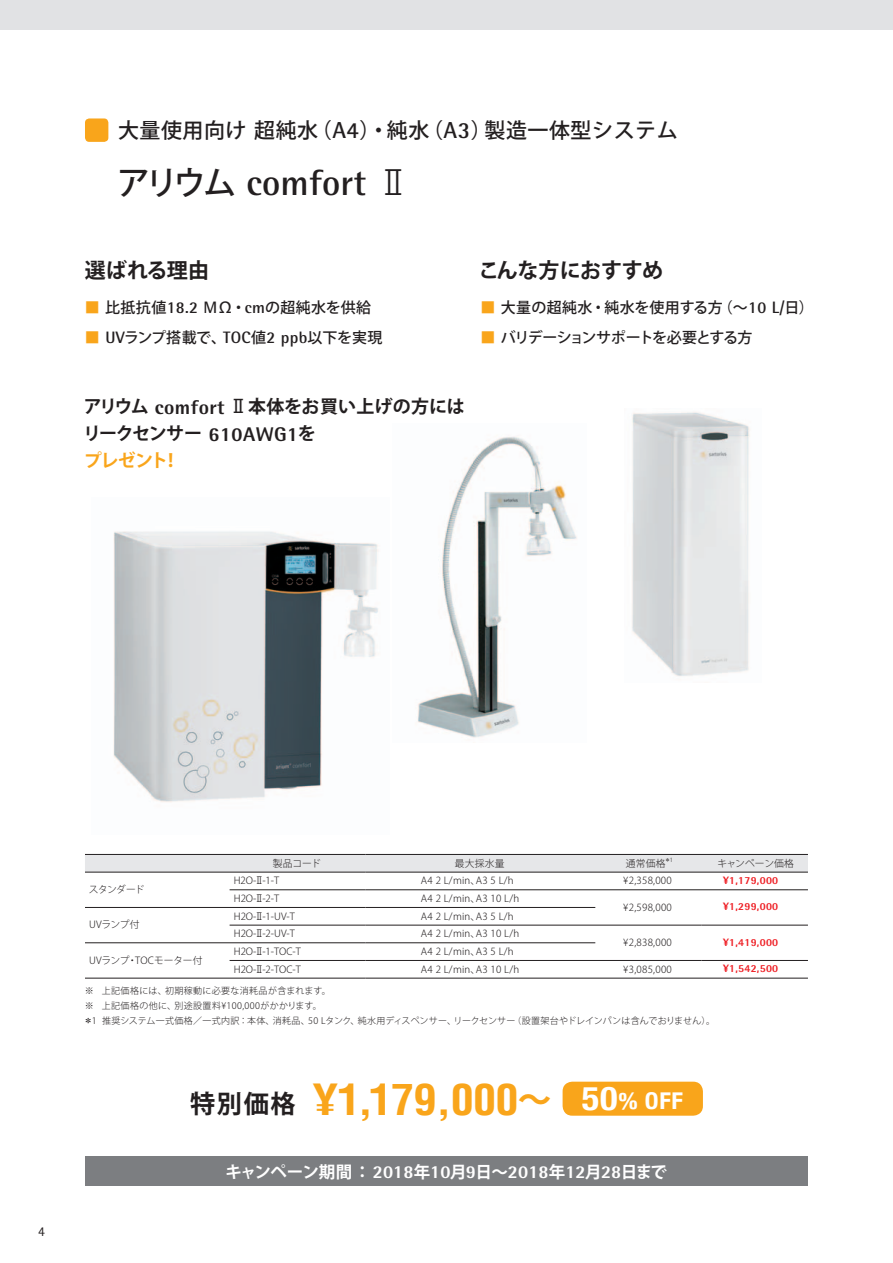
<style>
.page{position:relative;width:893px;height:1263px;background:#fff}
.page>*{position:absolute;margin:0;border:0;box-sizing:border-box;transform-origin:0 0}
.t1{font:700 condensed 42px "Helvetica";letter-spacing:-.015em;color:#f9a51b;scale:1.1 1}
.t2{font:700 36.45px "Sartorius Rotis Sans 2013";letter-spacing:.005em;color:#231f20}
.t3{font:21px "Koz Go Pro Medium 90 msp RKSJ H";letter-spacing:.025em;color:#231f20}
.t4{font:21px "Koz Go Pro Bold 90 msp RKSJ H";letter-spacing:-.025em;color:#231f20}
.t5{font:18px/27px "Koz Go Pro Bold 90 msp RKSJ H";letter-spacing:-.03em;color:#231f20}
.t6{font:16.5px "Koz Go Pro Bold 90 msp RKSJ H";letter-spacing:-.055em;color:#fff}
.t7{font:15px "Koz Go Pro Medium 90 msp RKSJ H";letter-spacing:.015em;color:#231f20}
.t8{font:15px "Koz Go Pro Medium 90 msp RKSJ H";letter-spacing:-.015em;color:#231f20}
.t9{font:15px "Koz Go Pro Medium 90 msp RKSJ H";letter-spacing:.025em;color:#231f20}
.t10{font:15px "Koz Go Pro Medium 90 msp RKSJ H";letter-spacing:-.075em;color:#231f20}
.t11{font:13.5px "Sartorius Rotis Sans 2013";color:#231f20}
.t12{font:800 10.8px "Sartorius Rotis Sans 2013";letter-spacing:.025em;color:#ee1d23}
.t13{font:9.75px "Koz Go Pro Light 90 msp RKSJ H";letter-spacing:.025em;color:#231f20}
.t14{font:9.75px "Koz Go Pro Light 90 msp RKSJ H";letter-spacing:.005em;color:#231f20}
.t15{font:9px/15px "Koz Go Pro Light 90 msp RKSJ H";letter-spacing:.04em;color:#231f20}
.t16{font:5.7px "UD Shin Go Pro Light 90 msp RKSJ H";color:#231f20}
.s1{font-family:"Sartorius Rotis Sans 2013";font-weight:700;font-size:23.1px}
.s2{font-family:"Koz Go Pro Medium 90 msp RKSJ H";font-weight:400;font-size:33px}
.s3{font-family:"UD Shin Go Pro Light 90 msp RKSJ H";font-weight:400;font-size:33px}
.s4{color:#f9a51b}
.s5{font-family:"Sartorius Rotis Sans 2013";font-weight:700;font-size:16.5px}
.s6{font-family:"Sartorius Rotis Sans 2013";font-weight:800;font-size:19.8px}
.s7{font-family:"UD Shin Go Pro Regular 90 msp RKSJ H"}
.s8{font-family:"Koz Go Pro Light 90 msp RKSJ H"}
.s9{font-family:"UD Shin Go Pro Light 90 msp RKSJ H"}
.s10{font-family:"Koz Go Pro Bold 90 msp RKSJ H";font-weight:400;font-stretch:normal;font-size:25.2px;color:#231f20}
.s11{font-family:"Koz Go Pro Bold 90 msp RKSJ H";font-weight:400;font-stretch:normal;font-size:33.6px}
.s12{font-family:"Helvetica Neue";font-size:33px;color:#fff}
.s13{font-family:"Helvetica Neue";font-size:23.1px;color:#fff}
.s14{font-family:"Sartorius Rotis Sans 2013";font-weight:800;font-size:18.15px}
</style>
<div class="page">
<img style="left:113px;top:531px;width:265px;height:271px">
<img style="left:417px;top:436px;width:160px;height:302px">
<img style="left:632px;top:412px;width:118px;height:264px">
<div style="left:85px;top:855px;width:723px;height:17px;background:#e6e7e9"></div>
<hr style="left:230px;top:890px;width:136px;height:1px;background:#231f20">
<hr style="left:366px;top:890px;width:442px;height:1px;background:#231f20">
<hr style="left:702px;top:925px;width:106px;height:1px;background:#231f20">
<hr style="left:702px;top:960px;width:106px;height:1px;background:#231f20">
<hr style="left:85px;top:907px;width:281px;height:1px;background:#231f20">
<hr style="left:366px;top:907px;width:229px;height:1px;background:#231f20">
<hr style="left:230px;top:925px;width:136px;height:1px;background:#231f20">
<hr style="left:366px;top:925px;width:336px;height:1px;background:#231f20">
<hr style="left:85px;top:943px;width:281px;height:1px;background:#231f20">
<hr style="left:366px;top:943px;width:229px;height:1px;background:#231f20">
<hr style="left:230px;top:960px;width:136px;height:1px;background:#231f20">
<hr style="left:366px;top:960px;width:336px;height:1px;background:#231f20">
<hr style="left:85px;top:978px;width:281px;height:1px;background:#231f20">
<hr style="left:366px;top:978px;width:442px;height:1px;background:#231f20">
<hr style="left:85px;top:854px;width:281px;height:1px;background:#231f20">
<hr style="left:366px;top:854px;width:442px;height:1px;background:#231f20">
<hr style="left:85px;top:872px;width:281px;height:1px;background:#231f20">
<hr style="left:366px;top:872px;width:442px;height:1px;background:#231f20">
<div style="left:85px;top:118px;width:23px;height:24px;background:#f9a51b;border-radius:4px"></div>
<div style="left:562px;top:1082px;width:141px;height:34px;background:#f9a51b;border-radius:10px"></div>
<div style="left:85px;top:1157px;width:723px;height:29px;background:#7c7e81"></div>
<div style="left:0;top:0;width:893px;height:30px;background:#e1e2e4"></div>
<h3 class="t3" style="left:118px;top:122px;width:561px">大量使用向け超純水（<span class="s1">A4</span>）・純水（<span class="s1">A3</span>）製造一体型システム</h3>
<h2 class="t2" style="left:117px;top:169px;width:294px"><span class="s2">アリウム</span> comfort <span class="s3">Ⅱ</span></h2>
<h3 class="t4" style="left:85px;top:262px;width:126px">選ばれる理由</h3>
<h3 class="t9" style="left:85px;top:302px;width:288px"><span class="s4">■</span> 比抵抗値<span class="s5">18.2 M</span>Ω・<span class="s5">cm</span>の超純水を供給</h3>
<h3 class="t8" style="left:85px;top:331px;width:299px"><span class="s4">■</span> <span class="s5">UV</span>ランプ搭載で、<span class="s5">TOC</span>値<span class="s5">2 ppb</span>以下を実現</h3>
<h3 class="t4" style="left:479px;top:262px;width:186px">こんな方におすすめ</h3>
<h3 class="t7" style="left:480px;top:302px;width:335px"><span class="s4">■</span> 大量の超純水・純水を使用する方（～<span class="s5">10 L/</span>日）</h3>
<h3 class="t10" style="left:480px;top:331px;width:273px"><span class="s4">■</span> バリデーションサポートを必要とする方</h3>
<h3 class="t5" style="left:83px;top:396px;width:383px">アリウム <span class="s6">comfort</span> <span class="s7">Ⅱ</span>本体をお買い上げの方にはリークセンサー <span class="s6">610AWG1</span>を<br><span class="s4">プレゼント！</span></h3>
<h3 class="t11" style="left:38px;top:1224px;width:8px">4</h3>
<p class="t13" style="left:273px;top:859px;width:49px">製品コード</p>
<p class="t13" style="left:455px;top:859px;width:51px">最大採水量</p>
<p class="t13" style="left:626px;top:859px;width:41px">通常価格</p>
<p class="t16" style="left:665px;top:858px;width:10px">＊<span class="s8">1</span></p>
<p class="t14" style="left:717px;top:859px;width:78px">キャンペーン価格</p>
<p class="t13" style="left:234px;top:877px;width:47px">H2O-<span class="s9">Ⅱ</span>-1-T</p>
<p class="t13" style="left:421px;top:877px;width:94px">A4 2 L/min、A3 5 L/h</p>
<p class="t13" style="left:623px;top:877px;width:50px">¥2,358,000</p>
<p class="t12" style="left:723px;top:874px;width:57px">¥1,179,000</p>
<p class="t13" style="left:234px;top:895px;width:47px">H2O-<span class="s9">Ⅱ</span>-2-T</p>
<p class="t13" style="left:421px;top:895px;width:100px">A4 2 L/min、A3 10 L/h</p>
<p class="t13" style="left:623px;top:903px;width:50px">¥2,598,000</p>
<p class="t12" style="left:723px;top:900px;width:57px">¥1,299,000</p>
<p class="t13" style="left:89px;top:886px;width:57px">スタンダード</p>
<p class="t13" style="left:234px;top:912px;width:63px">H2O-<span class="s9">Ⅱ</span>-1-UV-T</p>
<p class="t13" style="left:421px;top:912px;width:94px">A4 2 L/min、A3 5 L/h</p>
<p class="t13" style="left:234px;top:930px;width:63px">H2O-<span class="s9">Ⅱ</span>-2-UV-T</p>
<p class="t13" style="left:421px;top:930px;width:100px">A4 2 L/min、A3 10 L/h</p>
<p class="t13" style="left:89px;top:921px;width:52px">UVランプ付</p>
<p class="t13" style="left:623px;top:939px;width:50px">¥2,838,000</p>
<p class="t12" style="left:723px;top:936px;width:57px">¥1,419,000</p>
<p class="t13" style="left:234px;top:948px;width:69px">H2O-<span class="s9">Ⅱ</span>-1-TOC-T</p>
<p class="t13" style="left:421px;top:948px;width:94px">A4 2 L/min、A3 5 L/h</p>
<p class="t13" style="left:234px;top:965px;width:69px">H2O-<span class="s9">Ⅱ</span>-2-TOC-T</p>
<p class="t13" style="left:421px;top:965px;width:100px">A4 2 L/min、A3 10 L/h</p>
<p class="t13" style="left:623px;top:965px;width:50px">¥3,085,000</p>
<p class="t12" style="left:723px;top:962px;width:57px">¥1,542,500</p>
<p class="t15" style="left:84px;top:984px;width:633px">※ 上記価格には、初期稼動に必要な消耗品が含まれます。<br>※ 上記価格の他に、別途設置料¥100,000がかかります。<br><span class="s9">＊</span>1 推奨システム一式価格／一式内訳：本体、消耗品、50 Lタンク、純水用ディスペンサー、リークセンサー（設置架台やドレインパンは含んでおりません）。</p>
<p class="t14" style="left:89px;top:956px;width:115px">UVランプ・TOCモーター付</p>
<h1 class="t1" style="left:190px;top:1083px;width:449px"><span class="s10">特別価格</span> ¥1,179,000<span class="s11">～</span> <span class="s12">50</span><span class="s13">% OFF</span></h1>
<h3 class="t6" style="left:225px;top:1165px;width:443px">キャンペーン期間： <span class="s14">2018</span>年<span class="s14">10</span>月<span class="s14">9</span>日～<span class="s14">2018</span>年<span class="s14">12</span>月<span class="s14">28</span>日まで</h3>
</div>
